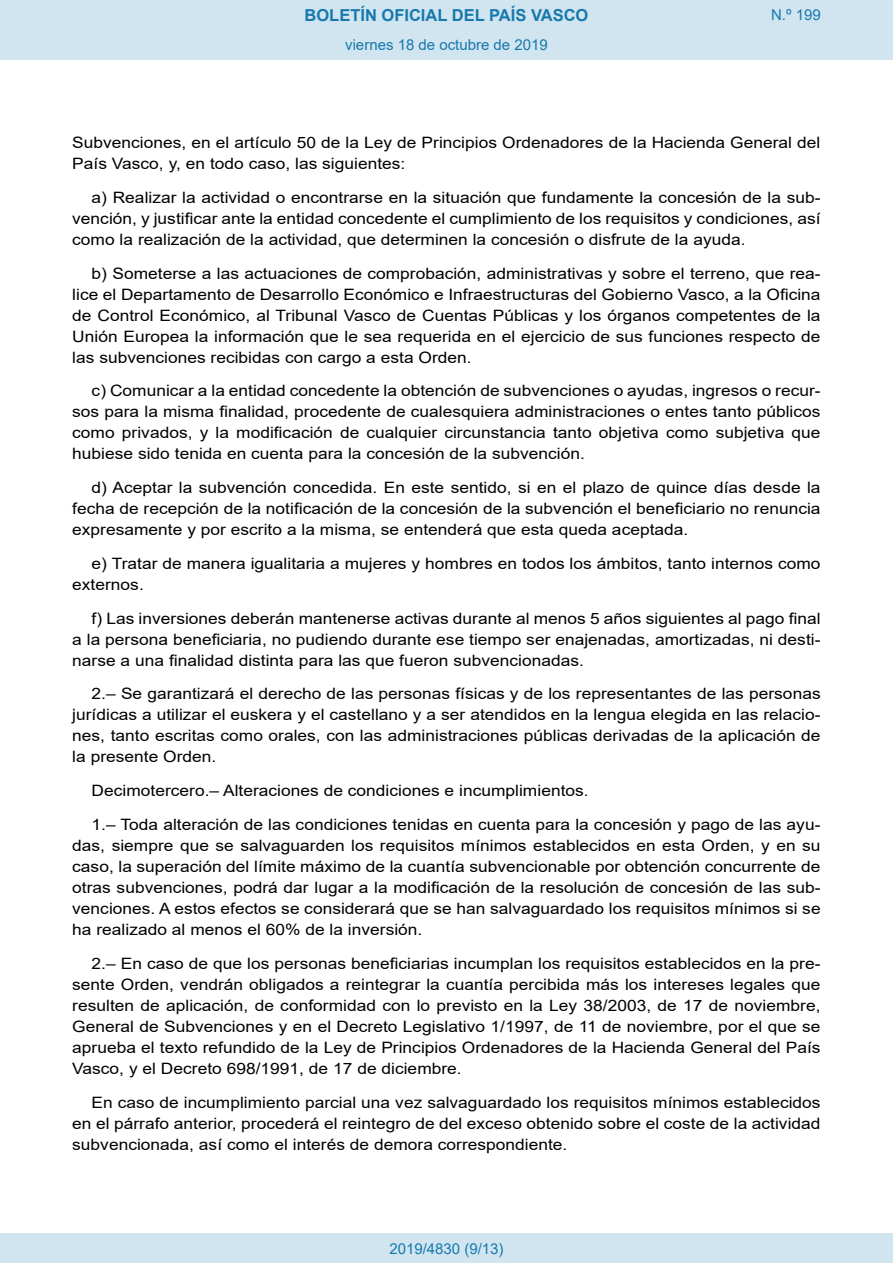
<style>
.page{position:relative;width:893px;height:1263px;background:#fff}
.page>*{position:absolute;margin:0;border:0;box-sizing:border-box;transform-origin:0 0}
.t1{font:700 16.5px "Arial";color:#1879ad}
.BOPVDetalle{font:15.6px/21px "Arial";color:#000;text-align:justify;scale:1.11 1}
.Paginacion_Centro{font:15px "Arial";color:#1879ad}
</style>
<div class="page">
<div style="left:0;top:0;width:893px;height:60px;background:#d0e5f0"></div>
<div style="left:0;top:1233px;width:893px;height:30px;background:#d0e5f0"></div>
<p class="t1" style="left:305px;top:3px;width:285px">BOLETÍN OFICIAL DEL PAÍS VASCO</p>
<p class="Paginacion_Centro" style="left:345px;top:35px;width:204px">viernes 18 de octubre de 2019</p>
<p class="Paginacion_Centro" style="left:771px;top:5px;width:51px">N.º 199</p>
<p class="BOPVDetalle" style="left:72px;top:132px;width:675px">Subvenciones, en el artículo 50 de la Ley de Principios Ordenadores de la Hacienda General del<br>País Vasco, y, en todo caso, las siguientes:</p>
<p class="BOPVDetalle" style="left:72px;top:187px;width:676px;text-indent:19px">a) Realizar la actividad o encontrarse en la situación que fundamente la concesión de la sub&shy;vención, y justificar ante la entidad concedente el cumplimiento de los requisitos y condiciones, así como la realización de la actividad, que determinen la concesión o disfrute de la ayuda.</p>
<p class="BOPVDetalle" style="left:72px;top:263px;width:676px;text-indent:19px">b) Someterse a las actuaciones de comprobación, administrativas y sobre el terreno, que rea&shy;lice el Departamento de Desarrollo Económico e Infraestructuras del Gobierno Vasco, a la Oficina de Control Económico, al Tribunal Vasco de Cuentas Públicas y los órganos competentes de la Unión Europea la información que le sea requerida en el ejercicio de sus funciones respecto de las subvenciones recibidas con cargo a esta Orden.</p>
<p class="BOPVDetalle" style="left:72px;top:380px;width:676px;text-indent:19px">c) Comunicar a la entidad concedente la obtención de subvenciones o ayudas, ingresos o recur&shy;sos para la misma finalidad, procedente de cualesquiera administraciones o entes tanto públicos como privados, y la modificación de cualquier circunstancia tanto objetiva como subjetiva que hubiese sido tenida en cuenta para la concesión de la subvención.</p>
<p class="BOPVDetalle" style="left:72px;top:477px;width:676px;text-indent:19px">d) Aceptar la subvención concedida. En este sentido, si en el plazo de quince días desde la fecha de recepción de la notificación de la concesión de la subvención el beneficiario no renuncia expresamente y por escrito a la misma, se entenderá que esta queda aceptada.</p>
<p class="BOPVDetalle" style="left:72px;top:553px;width:676px;text-indent:19px">e) Tratar de manera igualitaria a mujeres y hombres en todos los ámbitos, tanto internos como externos.</p>
<p class="BOPVDetalle" style="left:72px;top:608px;width:676px;text-indent:19px">f) Las inversiones deberán mantenerse activas durante al menos 5 años siguientes al pago final a la persona beneficiaria, no pudiendo durante ese tiempo ser enajenadas, amortizadas, ni desti&shy;narse a una finalidad distinta para las que fueron subvencionadas.</p>
<p class="BOPVDetalle" style="left:72px;top:683px;width:676px;text-indent:19px">2.– Se garantizará el derecho de las personas físicas y de los representantes de las personas jurídicas a utilizar el euskera y el castellano y a ser atendidos en la lengua elegida en las relacio&shy;nes, tanto escritas como orales, con las administraciones públicas derivadas de la aplicación de la presente Orden.</p>
<p class="BOPVDetalle" style="left:92px;top:780px;width:449px">Decimotercero.– Alteraciones de condiciones e incumplimientos.</p>
<p class="BOPVDetalle" style="left:72px;top:814px;width:676px;text-indent:19px">1.– Toda alteración de las condiciones tenidas en cuenta para la concesión y pago de las ayu&shy;das, siempre que se salvaguarden los requisitos mínimos establecidos en esta Orden, y en su caso, la superación del límite máximo de la cuantía subvencionable por obtención concurrente de otras subvenciones, podrá dar lugar a la modificación de la resolución de concesión de las sub&shy;venciones. A estos efectos se considerará que se han salvaguardado los requisitos mínimos si se ha realizado al menos el 60% de la inversión.</p>
<p class="BOPVDetalle" style="left:72px;top:953px;width:676px;text-indent:19px">2.– En caso de que los personas beneficiarias incumplan los requisitos establecidos en la pre&shy;sente Orden, vendrán obligados a reintegrar la cuantía percibida más los intereses legales que resulten de aplicación, de conformidad con lo previsto en la Ley 38/2003, de 17 de noviembre, General de Subvenciones y en el Decreto Legislativo 1/1997, de 11 de noviembre, por el que se aprueba el texto refundido de la Ley de Principios Ordenadores de la Hacienda General del País Vasco, y el Decreto 698/1991, de 17 de diciembre.</p>
<p class="BOPVDetalle" style="left:72px;top:1091px;width:676px;text-indent:19px">En caso de incumplimiento parcial una vez salvaguardado los requisitos mínimos establecidos en el párrafo anterior, procederá el reintegro de del exceso obtenido sobre el coste de la actividad subvencionada, así como el interés de demora correspondiente.</p>
<p class="Paginacion_Centro" style="left:389px;top:1238px;width:116px">2019/4830 (9/13)</p>
</div>
